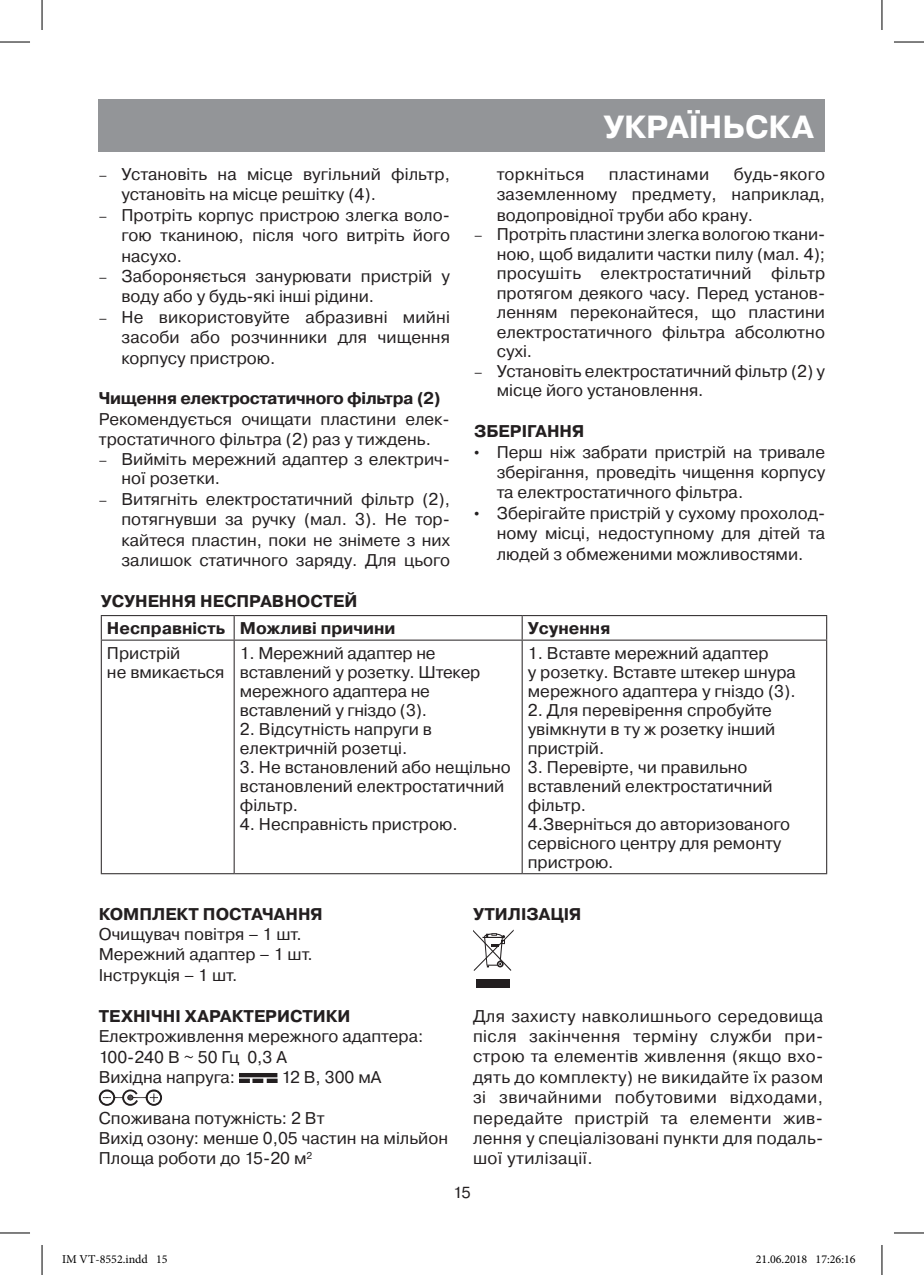
<style>
.page{position:relative;width:924px;height:1275px;background:#fff}
.page>*{position:absolute;margin:0;border:0;box-sizing:border-box;transform-origin:0 0}
.t1{font:700 32px "Pragmatica C";color:#fff}
.t2{font:17px/20.4px "Pragmatica C";color:#231f20}
.t3{font:700 17px/27.4px "Pragmatica C";color:#231f20}
.t4{font:700 17px "Pragmatica C";letter-spacing:-.02em;color:#231f20}
.t5{font:17px "Pragmatica C";letter-spacing:.02em;color:#231f20}
.t6{font:16px "Pragmatica C";color:#231f20}
.t7{font:12px "Minion Pro";color:#000}
.s1{font-size:14px}
.s2{font-family:"Arial";font-size:15px}
</style>
<div class="page">
<div style="left:99px;top:99px;width:725px;height:53px;background:#939598"></div>
<hr style="left:101px;top:615px;width:133px;height:1px;background:#231f20">
<svg style="left:101px;top:616px;width:1px;height:23px"></svg>
<hr style="left:234px;top:615px;width:288px;height:1px;background:#231f20">
<svg style="left:233px;top:616px;width:1px;height:23px"></svg>
<hr style="left:522px;top:615px;width:304px;height:1px;background:#231f20">
<svg style="left:521px;top:616px;width:1px;height:23px"></svg>
<hr style="left:101px;top:639px;width:133px;height:1px;background:#231f20">
<hr style="left:101px;top:640px;width:1px;height:233px;background:#231f20">
<hr style="left:234px;top:639px;width:288px;height:1px;background:#231f20">
<hr style="left:233px;top:640px;width:1px;height:233px;background:#231f20">
<hr style="left:522px;top:639px;width:304px;height:1px;background:#231f20">
<hr style="left:521px;top:640px;width:1px;height:233px;background:#231f20">
<hr style="left:825px;top:640px;width:1px;height:233px;background:#231f20">
<hr style="left:101px;top:873px;width:133px;height:1px;background:#231f20">
<hr style="left:234px;top:873px;width:288px;height:1px;background:#231f20">
<hr style="left:522px;top:873px;width:304px;height:1px;background:#231f20">
<div style="left:239px;top:1073px;width:38px;height:4px;border:1px solid #231f20"></div>
<svg style="left:239px;top:1079px;width:28px;height:3px"></svg>
<div style="left:267px;top:1078px;width:10px;height:4px;border:1px solid #231f20"></div>
<div style="left:146px;top:1089px;width:16px;height:16px;border:2px solid #231f20;border-radius:50%"></div>
<svg style="left:99px;top:1089px;width:62px;height:16px"></svg>
<svg style="left:473px;top:930px;width:40px;height:41px"></svg>
<div style="left:476px;top:979px;width:34px;height:8px;background:#231f20"></div>
<hr style="left:0;top:42px;width:30px;height:1px;background:#000">
<hr style="left:893px;top:42px;width:30px;height:1px;background:#000">
<hr style="left:0;top:1232px;width:30px;height:1px;background:#000">
<hr style="left:893px;top:1232px;width:30px;height:1px;background:#000">
<hr style="left:42px;top:0;width:1px;height:30px;background:#000">
<hr style="left:42px;top:1245px;width:1px;height:30px;background:#000">
<hr style="left:881px;top:0;width:1px;height:30px;background:#000">
<hr style="left:881px;top:1245px;width:1px;height:30px;background:#000">
<p class="t2" style="left:121px;top:164px;width:330px;text-indent:-23px"><span class="s1">–</span> Установіть на місце вугільний фільтр, установіть на місце решітку (4).</p>
<p class="t2" style="left:121px;top:205px;width:330px;text-align:justify;text-indent:-23px"><span class="s1">–</span> Протріть корпус пристрою злегка воло&shy;гою тканиною, після чого витріть його насухо.</p>
<p class="t2" style="left:121px;top:266px;width:330px;text-indent:-23px"><span class="s1">–</span> Забороняється занурювати пристрій у воду або у будь-які інші рідини.</p>
<p class="t2" style="left:121px;top:307px;width:330px;text-align:justify;text-indent:-23px"><span class="s1">–</span> Не використовуйте абразивні мийні засоби або розчинники для чищення корпусу пристрою.</p>
<p class="t4" style="left:99px;top:389px;width:343px">Чищення електростатичного фільтра (2)</p>
<p class="t2" style="left:99px;top:409px;width:352px">Рекомендується очищати пластини елек&shy;тростатичного фільтра (2) раз у тиждень.</p>
<p class="t2" style="left:121px;top:449px;width:330px;line-height:19.4px;text-indent:-23px"><span class="s1">–</span> Вийміть мережний адаптер з електрич&shy;ної розетки.</p>
<p class="t2" style="left:121px;top:489px;width:330px;text-align:justify;text-indent:-23px"><span class="s1">–</span> Витягніть електростатичний фільтр (2), потягнувши за ручку (мал. 3). Не тор&shy;кайтеся пластин, поки не знімете з них залишок статичного заряду. Для цього</p>
<p class="t3" style="left:107px;top:588px;width:290px;text-indent:-6px">УСУНЕННЯ НЕСПРАВНОСТЕЙ<br>Несправність Можливі причини</p>
<h1 class="t1" style="left:603px;top:109px;width:212px">УКРАЇНЬСКа</h1>
<p class="t2" style="left:496px;top:164px;width:330px;text-align:justify;text-indent:237px">будь-якого заземленному предмету, наприклад, водопровідної труби або крану.</p>
<p class="t2" style="left:496px;top:225px;width:330px;line-height:19.4px;text-align:justify;text-indent:-23px"><span class="s1">–</span> Протріть пластини злегка вологою ткани&shy;ною, щоб видалити частки пилу (мал. 4); просушіть електростатичний фільтр протягом деякого часу. Перед установ&shy;ленням переконайтеся, що пластини електростатичного фільтра абсолютно сухі.</p>
<p class="t2" style="left:496px;top:361px;width:330px;line-height:19.4px;text-indent:-23px"><span class="s1">–</span> Установіть електростатичний фільтр (2) у місце його установлення.</p>
<p class="t3" style="left:474px;top:418px;width:112px">ЗБЕРІГАННЯ</p>
<p class="t2" style="left:496px;top:441px;width:330px;text-align:justify;text-indent:-23px"><span class="s2">•</span> Перш ніж забрати пристрій на тривале зберігання, проведіть чищення корпусу та електростатичного фільтра.</p>
<p class="t2" style="left:496px;top:503px;width:330px;text-align:justify;text-indent:-23px"><span class="s2">•</span> Зберігайте пристрій у сухому прохолод&shy;ному місці, недоступному для дітей та людей з обмеженими можливостями.</p>
<p class="t5" style="left:496px;top:165px;width:89px">торкніться</p>
<p class="t5" style="left:608px;top:165px;width:102px">пластинами</p>
<p class="t3" style="left:527px;top:615px;width:84px">Усунення</p>
<p class="t2" style="left:107px;top:644px;width:119px;line-height:19px">Пристрій<br>не вмикається</p>
<p class="t2" style="left:240px;top:644px;width:242px;line-height:19px">1. Мережний адаптер не вставлений у розетку. Штекер мережного адаптера не вставлений у гніздо (3).</p>
<p class="t2" style="left:240px;top:720px;width:193px;line-height:19px">2. Відсутність напруги в електричній розетці.</p>
<p class="t2" style="left:240px;top:758px;width:272px;line-height:19px">3. Не встановлений або нещільно встановлений електростатичний фільтр.</p>
<p class="t2" style="left:240px;top:814px;width:219px">4. Несправність пристрою.</p>
<p class="t2" style="left:527px;top:644px;width:269px;line-height:19px">1. Вставте мережний адаптер<br>у розетку. Вставте штекер шнура мережного адаптера у гніздо (3).</p>
<p class="t2" style="left:527px;top:701px;width:249px;line-height:19px">2. Для перевірення спробуйте увімкнути в ту ж розетку інший пристрій.</p>
<p class="t2" style="left:527px;top:758px;width:264px;line-height:19px">3. Перевірте, чи правильно вставлений електростатичний фільтр.<br>4.Зверніться до авторизованого сервісного центру для ремонту пристрою.</p>
<p class="t3" style="left:99px;top:900px;width:225px">КОМПЛЕКТ ПОСТАЧАННЯ</p>
<p class="t2" style="left:99px;top:924px;width:215px">Очищувач повітря – 1 шт.<br>Мережний адаптер – 1 шт.<br>Інструкція – 1 шт.</p>
<p class="t3" style="left:99px;top:1002px;width:253px">ТЕХНІЧНІ ХАРАКТЕРИСТИКИ</p>
<p class="t2" style="left:99px;top:1026px;width:326px">Електроживлення мережного адаптера:<br>100-240 В ~ 50 Гц 0,3 A<br>Вихідна напруга:</p>
<p class="t2" style="left:281px;top:1066px;width:102px">12 В, 300 мА</p>
<p class="t2" style="left:99px;top:1107px;width:350px">Споживана потужність: 2 Вт<br>Вихід озону: менше 0,05 частин на мільйон<br>Площа роботи до 15-20 м<sup>2</sup></p>
<p class="t3" style="left:473px;top:900px;width:110px">УТИЛІЗАЦІЯ</p>
<p class="t2" style="left:473px;top:1005px;width:352px;text-align:justify">Для захисту навколишнього середовища після закінчення терміну служби при&shy;строю та елементів живлення (якщо вхо&shy;дять до комплекту) не викидайте їх разом зі звичайними побутовими відходами, передайте пристрій та елементи жив&shy;лення у спеціалізовані пункти для подаль&shy;шої утилізації.</p>
<p class="t6" style="left:453px;top:1183px;width:19px">15</p>
<p class="t7" style="left:62px;top:1251px;width:107px">IM VT-8552.indd 15</p>
<p class="t7" style="left:755px;top:1251px;width:101px">21.06.2018 17:26:16</p>
</div>
